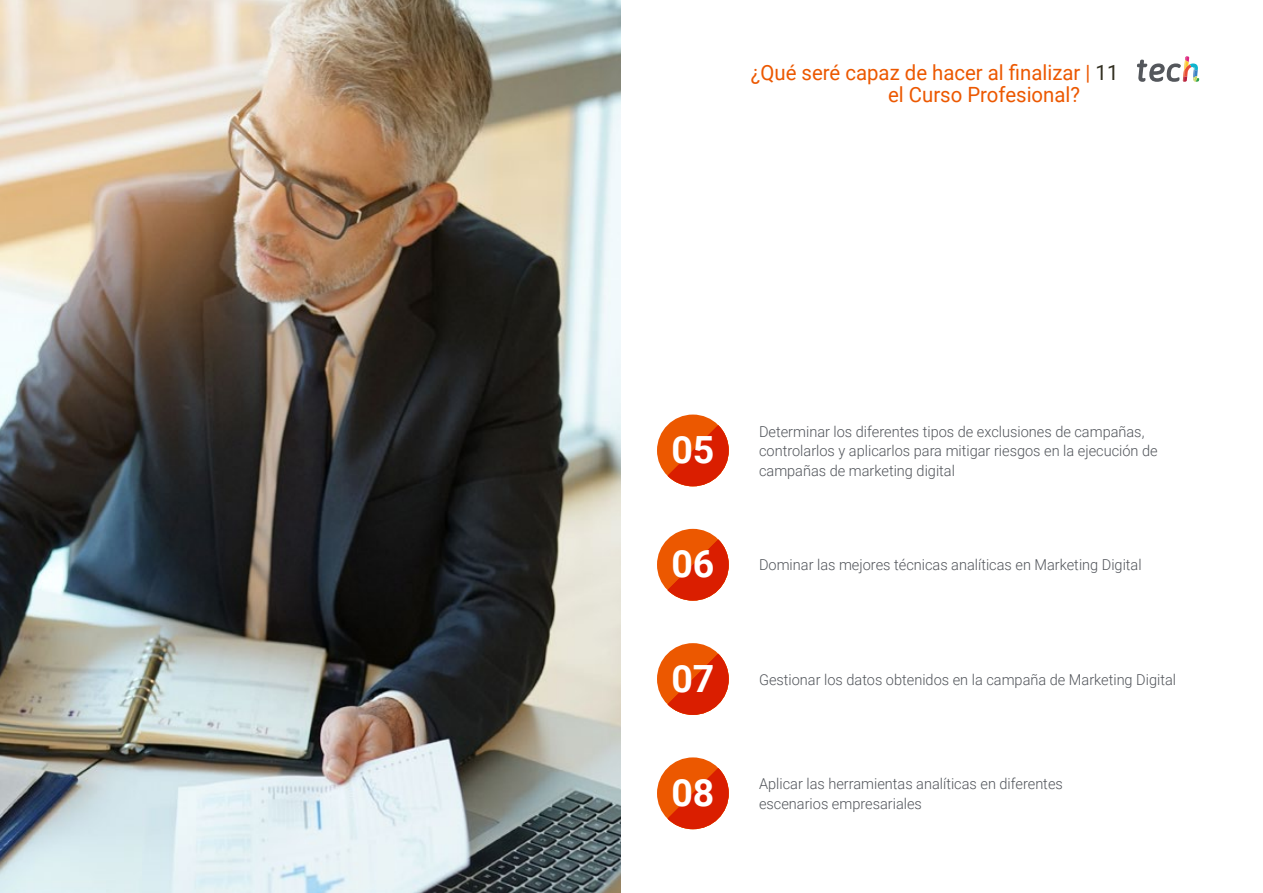
<style>
.page{position:relative;width:1263px;height:893px;background:#fff}
.page>*{position:absolute;margin:0;border:0;box-sizing:border-box;transform-origin:0 0}
.t1{font:700 37.5px "Roboto";color:#fff}
.t2{font:21px/22.5px "Roboto";color:#ec5800}
.t3{font:300 15px/19.5px "Roboto";color:#52555b}
.s1{color:#312e20}
</style>
<div class="page">
<img style="left:0;top:0;width:621px;height:893px">
<svg style="left:1137px;top:56px;width:62px;height:26px"></svg>
<div style="left:657px;top:529px;width:72px;height:72px;background:#ec5800;border-radius:50%"></div>
<svg style="left:667px;top:539px;width:62px;height:62px"></svg>
<div style="left:657px;top:757px;width:72px;height:72px;background:#ec5800;border-radius:50%"></div>
<svg style="left:667px;top:768px;width:62px;height:61px"></svg>
<div style="left:657px;top:643px;width:72px;height:72px;background:#ec5800;border-radius:50%"></div>
<svg style="left:667px;top:654px;width:62px;height:61px"></svg>
<div style="left:657px;top:415px;width:72px;height:71px;background:#ec5800;border-radius:50%"></div>
<svg style="left:667px;top:425px;width:62px;height:61px"></svg>
<h2 class="t2" style="left:888px;top:60px;width:232px;text-indent:-137px">¿Qué seré capaz de hacer al finalizar | <span class="s1">11 </span>el Curso Profesional?</h2>
<h1 class="t1" style="left:671px;top:424px;width:45px">05</h1>
<p class="t3" style="left:759px;top:421px;width:400px">Determinar los diferentes tipos de exclusiones de campañas, controlarlos y aplicarlos para mitigar riesgos en la ejecución de campañas de marketing digital</p>
<h1 class="t1" style="left:671px;top:538px;width:45px">06</h1>
<p class="t3" style="left:759px;top:555px;width:384px">Dominar las mejores técnicas analíticas en Marketing Digital</p>
<h1 class="t1" style="left:671px;top:652px;width:45px">07</h1>
<p class="t3" style="left:759px;top:669px;width:418px">Gestionar los datos obtenidos en la campaña de Marketing Digital</p>
<h1 class="t1" style="left:671px;top:766px;width:45px">08</h1>
<p class="t3" style="left:759px;top:773px;width:305px">Aplicar las herramientas analíticas en diferentes escenarios empresariales</p>
</div>
